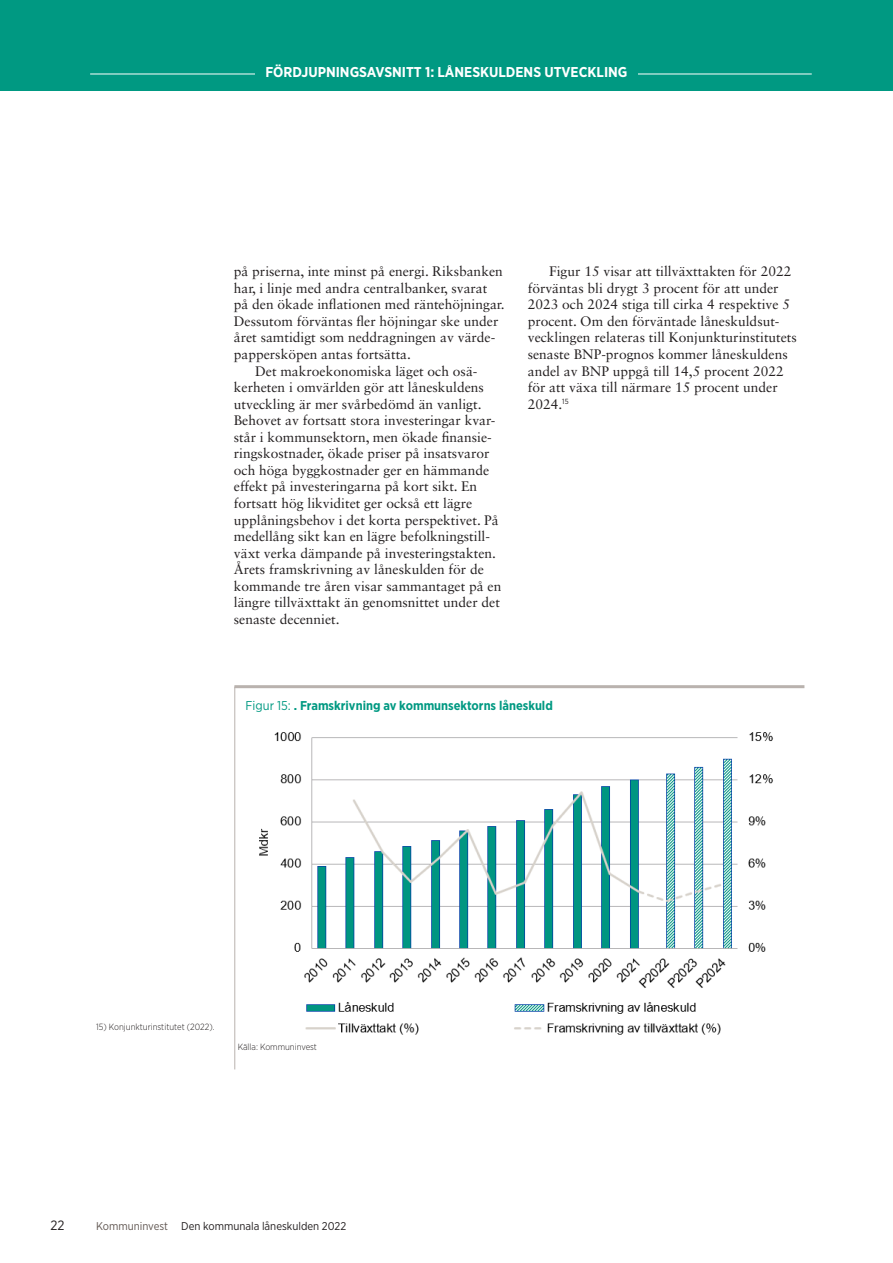
<style>
.page{position:relative;width:893px;height:1263px;background:#fff}
.page>*{position:absolute;margin:0;border:0;box-sizing:border-box;transform-origin:0 0}
.t1{font:700 14.25px "Gotham Narrow";color:#fff}
.Brödtext_-_indrag{font:13.8px/16.5px "Sabon LT Std";color:#231f20}
.t2{font:13.5px "Gotham Narrow";color:#231f20}
.Rubrik_tabell_och_fi{font:700 12.75px "Gotham Narrow";color:#009982}
.t3{font:11.25px "Gotham Narrow";color:#231f20}
.Fotnot{font:300 9px "Gotham Narrow";color:#231f20}
.Brödtext{font:300 9px "Gotham Narrow";color:#231f20}
.s1{font-weight:400}
.s2{color:#615752}
</style>
<div class="page">
<img style="left:259px;top:732px;width:514px;height:303px">
<div style="left:0;top:0;width:893px;height:90px;background:#009982"></div>
<hr style="left:234px;top:685px;width:570px;height:3px;background:#b9b2ae">
<hr style="left:234px;top:687px;width:1px;height:382px;background:#b9b2ae">
<hr style="left:90px;top:74px;width:722px;height:1px;background:#fff">
<div style="left:255px;top:65px;width:383px;height:18px;background:#009982"></div>
<p class="t1" style="left:265px;top:62px;width:364px">FÖRDJUPNINGSAVSNITT 1: LÅNESKULDENS UTVECKLING</p>
<p class="t1" style="left:417px;top:66px;width:56px">KAPITEL</p>
<p class="Brödtext_-_indrag" style="left:234px;top:263px;width:272px">på priserna, inte minst på energi. Riksbanken har, i linje med andra centralbanker, svarat på den ökade inflationen med räntehöjningar.<br>Dessutom förväntas fler höjningar ske under året samtidigt som neddragningen av värde&shy;pappersköpen antas fortsätta.</p>
<p class="Brödtext_-_indrag" style="left:234px;top:362px;width:269px;text-indent:21px">Det makroekonomiska läget och osä&shy;kerheten i omvärlden gör att låneskuldens utveckling är mer svårbedömd än vanligt.<br>Behovet av fortsatt stora investeringar kvar&shy;står i kommunsektorn, men ökade finansie&shy;ringskostnader, ökade priser på insatsvaror och höga byggkostnader ger en hämmande effekt på investeringarna på kort sikt. En fortsatt hög likviditet ger också ett lägre upplåningsbehov i det korta perspektivet. På medellång sikt kan en lägre befolkningstill&shy;växt verka dämpande på investeringstakten.<br>Årets framskrivning av låneskulden för de kommande tre åren visar sammantaget på en längre tillväxttakt än genomsnittet under det senaste decenniet.</p>
<p class="Brödtext_-_indrag" style="left:528px;top:263px;width:271px;text-indent:21px">Figur 15 visar att tillväxttakten för 2022 förväntas bli drygt 3 procent för att under 2023 och 2024 stiga till cirka 4 respektive 5 procent. Om den förväntade låneskuldsut&shy;vecklingen relateras till Konjunkturinstitutets senaste BNP-prognos kommer låneskuldens andel av BNP uppgå till 14,5 procent 2022 för att växa till närmare 15 procent under 2024.<sup>15</sup></p>
<p class="Rubrik_tabell_och_fi" style="left:246px;top:697px;width:309px"><span class="s1">Figur 15:</span> . Framskrivning av kommunsektorns låneskuld</p>
<p class="Fotnot" style="left:96px;top:1021px;width:120px">15) Konjunkturinstitutet (2022).</p>
<p class="Brödtext" style="left:238px;top:1041px;width:81px">Källa: Kommuninvest</p>
<p class="t2" style="left:51px;top:1216px;width:16px">22</p>
<p class="t3" style="left:96px;top:1218px;width:252px"><span class="s2">Kommuninvest</span> Den kommunala låneskulden 2022</p>
</div>
